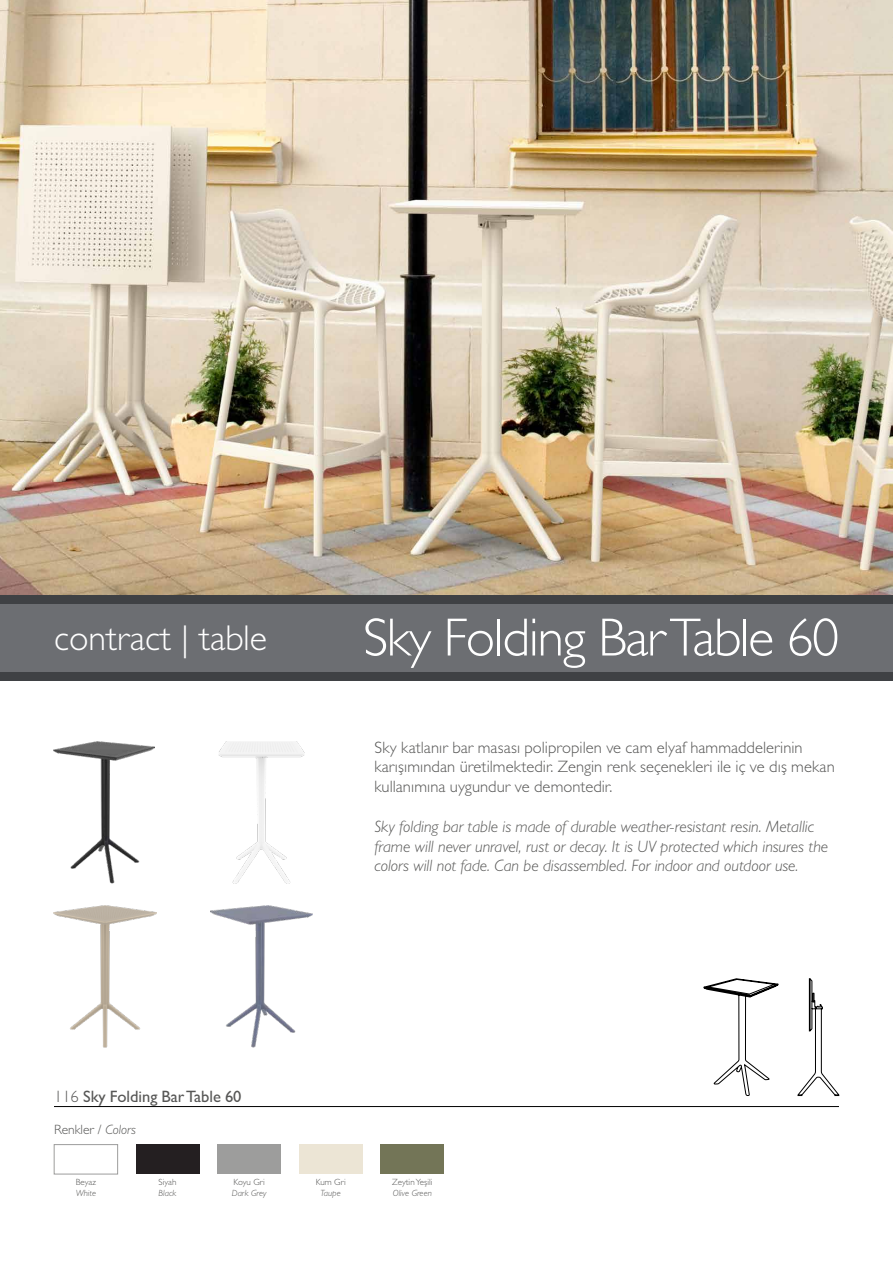
<style>
.page{position:relative;width:893px;height:1263px;background:#fff}
.page>*{position:absolute;margin:0;border:0;box-sizing:border-box;transform-origin:0 0}
.t1{font:300 54px "Gill Sans";letter-spacing:-.025em;color:#fff}
.t2{font:300 36px "Gill Sans";color:#fff}
.t3{font:italic 300 16.5px/19.8px "Gill Sans";color:#575756}
.t4{font:300 16.5px/19.8px "Gill Sans";letter-spacing:.005em;color:#575756}
.t5{font:16.5px "Gill Sans";color:#575756}
.t6{font:300 13.5px "Gill Sans";color:#575756}
.t7{font:300 9px "Gill Sans";color:#575756}
.t8{font:italic 300 9px "Gill Sans";color:#575756}
.s1{font-weight:300}
.s2{font-style:italic}
</style>
<div class="page">
<img style="left:0;top:0;width:893px;height:595px">
<img style="left:54px;top:741px;width:101px;height:143px">
<img style="left:54px;top:905px;width:102px;height:143px">
<img style="left:219px;top:741px;width:85px;height:143px">
<img style="left:211px;top:905px;width:101px;height:143px">
<div style="left:217px;top:1144px;width:64px;height:30px;background:#9d9d9c"></div>
<div style="left:54px;top:1144px;width:64px;height:30px;background:#fff;border:1px solid #9d9d9c"></div>
<div style="left:136px;top:1144px;width:63px;height:30px;background:#241f21"></div>
<div style="left:299px;top:1144px;width:64px;height:30px;background:#ece5d5"></div>
<svg style="left:703px;top:978px;width:136px;height:118px"></svg>
<div style="left:380px;top:1144px;width:64px;height:30px;background:#737557"></div>
<div style="left:0;top:604px;width:893px;height:68px;background:#6c6e72"></div>
<div style="left:0;top:672px;width:893px;height:8px;background:#3f4144"></div>
<div style="left:0;top:595px;width:893px;height:9px;background:#3f4144"></div>
<hr style="left:54px;top:1106px;width:785px;height:1px;background:#000">
<h2 class="t2" style="left:54px;top:617px;width:215px">contract | table</h2>
<h1 class="t1" style="left:363px;top:606px;width:478px">Sky Folding Bar Table 60</h1>
<p class="t4" style="left:374px;top:737px;width:462px">Sky katlanır bar masası polipropilen ve cam elyaf hammaddelerinin karışımından üretilmektedir. Zengin renk seçenekleri ile iç ve dış mekan kullanımına uygundur ve demontedir.</p>
<p class="t3" style="left:374px;top:816px;width:455px">Sky folding bar table is made of durable weather-resistant resin. Metallic frame will never unravel, rust or decay. It is UV protected which insures the colors will not fade. Can be disassembled. For indoor and outdoor use.</p>
<p class="t5" style="left:54px;top:1087px;width:189px"><span class="s1">116</span> Sky Folding Bar Table 60</p>
<p class="t6" style="left:54px;top:1122px;width:84px">Renkler / <span class="s2">Colors</span></p>
<p class="t7" style="left:76px;top:1177px;width:22px">Beyaz</p>
<p class="t8" style="left:76px;top:1188px;width:22px">White</p>
<p class="t7" style="left:159px;top:1177px;width:19px">Siyah</p>
<p class="t8" style="left:158px;top:1188px;width:19px">Black</p>
<p class="t7" style="left:233px;top:1177px;width:33px">Koyu Gri</p>
<p class="t8" style="left:232px;top:1188px;width:36px">Dark Grey</p>
<p class="t7" style="left:316px;top:1177px;width:32px">Kum Gri</p>
<p class="t8" style="left:321px;top:1188px;width:22px">Taupe</p>
<p class="t7" style="left:392px;top:1177px;width:42px">Zeytin Yeşili</p>
<p class="t8" style="left:393px;top:1188px;width:41px">Olive Green</p>
</div>
